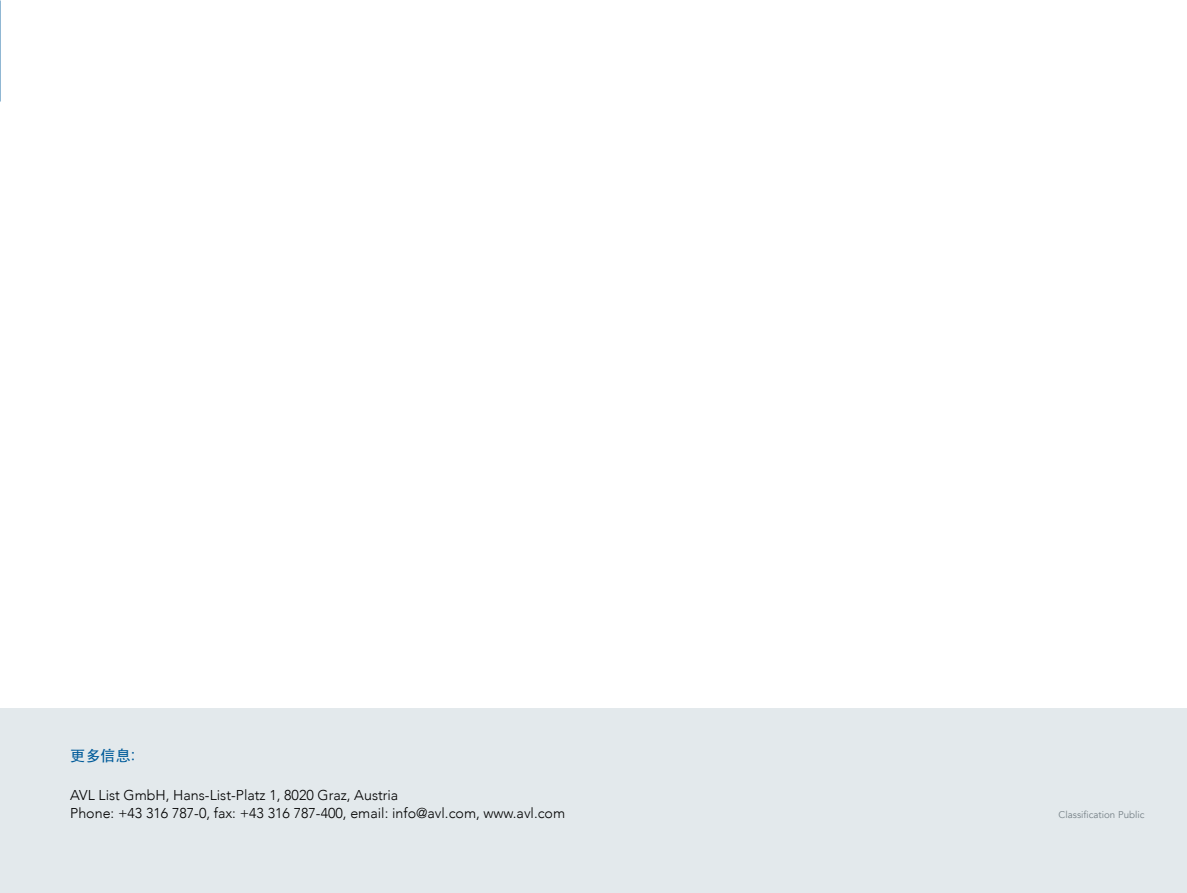
<style>
.page{position:relative;width:1187px;height:893px;background:#fff}
.page>*{position:absolute;margin:0;border:0;box-sizing:border-box;transform-origin:0 0}
.t1{font:15px "ST Heiti";color:#005b9a}
.t2{font:300 14.25px/18px "Avenir";color:#000}
.t3{font:9.75px "Avenir";color:#768187}
</style>
<div class="page">
<img style="left:1186px;top:708px;width:1px;height:185px">
<div style="left:0;top:708px;width:1186px;height:185px;background:#e3e9ec"></div>
<p class="t1" style="left:70px;top:748px;width:66px">更多信息:</p>
<p class="t2" style="left:70px;top:786px;width:496px">AVL List GmbH, Hans-List-Platz 1, 8020 Graz, Austria<br>Phone: +43 316 787-0, fax: +43 316 787-400, email: info@avl.com, www.avl.com</p>
<p class="t3" style="left:1058px;top:809px;width:87px">Classification Public</p>
</div>
